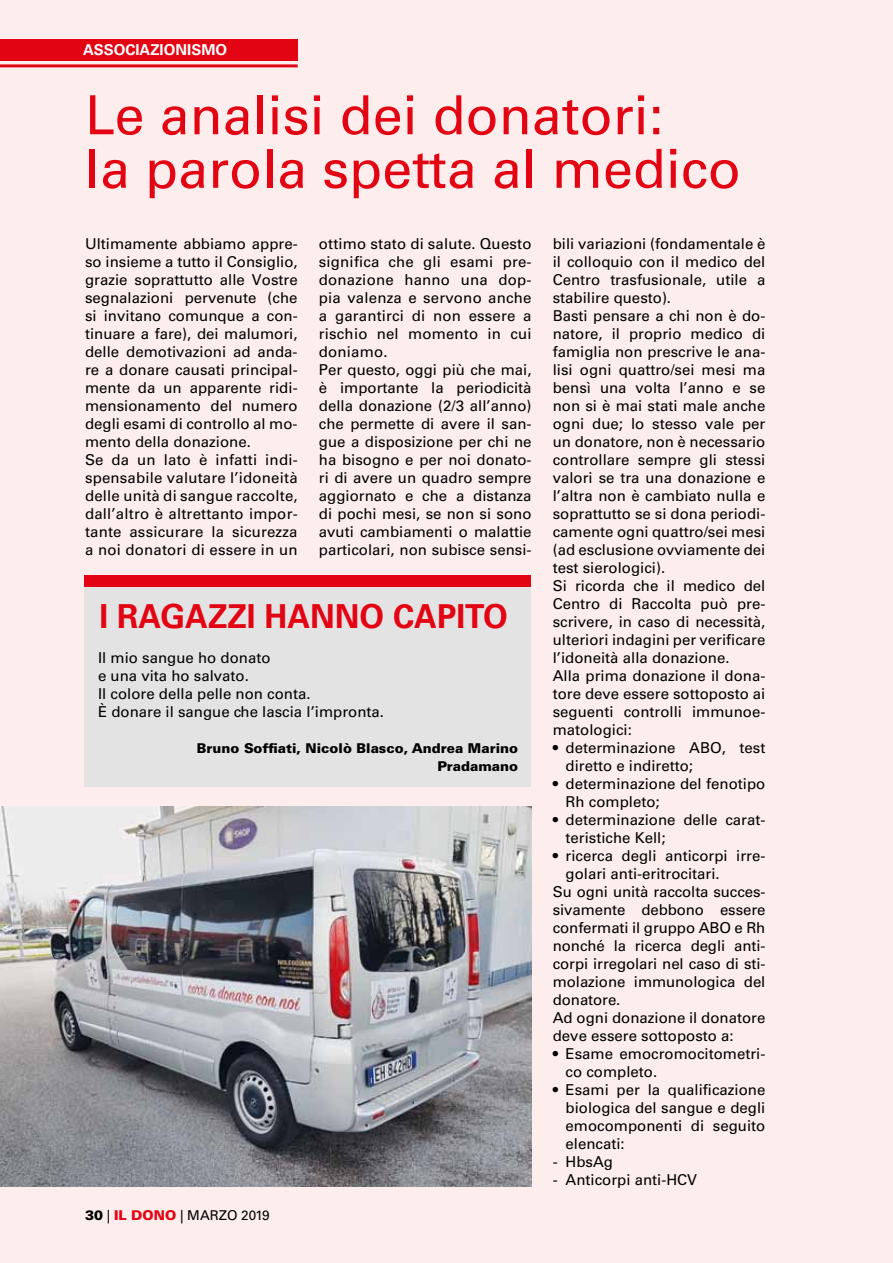
<style>
.page{position:relative;width:893px;height:1263px;background:#fdeded}
.page>*{position:absolute;margin:0;border:0;box-sizing:border-box;transform-origin:0 0}
.t1{font:54px/53.6px "Univers LT Std";color:#e30413}
.t2{font:700 33px "Univers LT Std";color:#e30413;scale:.96 1}
.t3{font:15px/18px "Univers LT Std";color:#000}
.t4{font:700 15px "Univers LT Std";color:#fff}
.t5{font:900 13.5px/18px "Univers LT Std";color:#000;text-align:right}
.t6{font:13.5px "Univers LT Std";color:#000}
.s1{font-weight:900}
.s2{font-weight:900;color:#e30413}
</style>
<div class="page">
<hr style="left:0;top:64px;width:298px;height:3px;background:#e30413">
<div style="left:0;top:39px;width:298px;height:22px;background:#e30413"></div>
<img style="left:0;top:807px;width:531px;height:379px">
<div style="left:84px;top:576px;width:447px;height:210px;background:#e3e3e3"></div>
<div style="left:84px;top:575px;width:447px;height:12px;background:#e30413"></div>
<p class="t4" style="left:83px;top:41px;width:145px">ASSOCIAZIONISMO</p>
<h1 class="t1" style="left:85px;top:89px;width:657px">Le analisi dei donatori:<br>la parola spetta al medico</h1>
<p class="t3" style="left:85px;top:234px;width:214px">Ultimamente abbiamo appre&shy;so insieme a tutto il Consiglio, grazie soprattutto alle Vostre segnalazioni pervenute (che si invitano comunque a con&shy;tinuare a fare), dei malumori, delle demotivazioni ad anda&shy;re a donare causati principal&shy;mente da un apparente ridi&shy;mensionamento del numero degli esami di controllo al mo&shy;mento della donazione.<br>Se da un lato è infatti indi&shy;spensabile valutare l’idoneità delle unità di sangue raccolte, dall’altro è altrettanto impor&shy;tante assicurare la sicurezza a noi donatori di essere in un</p>
<p class="t3" style="left:553px;top:234px;width:214px">bili variazioni (fondamentale è il colloquio con il medico del<br>Centro trasfusionale, utile a stabilire questo).<br>Basti pensare a chi non è do&shy;natore, il proprio medico di famiglia non prescrive le ana&shy;lisi ogni quattro/sei mesi ma bensì una volta l’anno e se non si è mai stati male anche ogni due; lo stesso vale per un donatore, non è necessario controllare sempre gli stessi valori se tra una donazione e l’altra non è cambiato nulla e soprattutto se si dona periodi&shy;camente ogni quattro/sei mesi (ad esclusione ovviamente dei test sierologici).<br>Si ricorda che il medico del<br>Centro di Raccolta può pre&shy;scrivere, in caso di necessità, ulteriori indagini per verificare l’idoneità alla donazione.<br>Alla prima donazione il dona&shy;tore deve essere sottoposto ai seguenti controlli immunoe&shy;matologici:</p>
<p class="t3" style="left:566px;top:738px;width:201px;text-indent:-13px">• determinazione ABO, test diretto e indiretto;</p>
<p class="t3" style="left:566px;top:774px;width:201px;text-indent:-13px">• determinazione del fenotipo<br>Rh completo;</p>
<p class="t3" style="left:566px;top:810px;width:201px;text-indent:-13px">• determinazione delle carat&shy;teristiche Kell;</p>
<p class="t3" style="left:553px;top:846px;width:214px">• ricerca degli anticorpi irre-</p>
<p class="t3" style="left:566px;top:864px;width:156px">golari anti-eritrocitari.</p>
<p class="t3" style="left:553px;top:882px;width:214px">Su ogni unità raccolta succes-</p>
<p class="t3" style="left:553px;top:900px;width:214px">sivamente debbono essere</p>
<p class="t3" style="left:553px;top:918px;width:214px">confermati il gruppo ABO e Rh</p>
<p class="t3" style="left:553px;top:936px;width:214px">nonché la ricerca degli anti-</p>
<p class="t3" style="left:553px;top:954px;width:214px">corpi irregolari nel caso di sti-</p>
<p class="t3" style="left:553px;top:972px;width:214px">molazione immunologica del</p>
<p class="t3" style="left:553px;top:990px;width:69px">donatore.</p>
<p class="t3" style="left:553px;top:1008px;width:214px">Ad ogni donazione il donatore</p>
<p class="t3" style="left:553px;top:1026px;width:182px">deve essere sottoposto a:</p>
<p class="t3" style="left:566px;top:1044px;width:201px;text-indent:-13px">• Esame emocromocitometri&shy;co completo.</p>
<p class="t3" style="left:566px;top:1080px;width:201px;text-align:justify;text-indent:-13px">• Esami per la qualificazione biologica del sangue e degli emocomponenti di seguito elencati:</p>
<p class="t3" style="left:553px;top:1152px;width:62px">- H bsAg</p>
<p class="t3" style="left:553px;top:1170px;width:145px">- Anticorpi anti-H CV</p>
<p class="t3" style="left:319px;top:234px;width:214px">ottimo stato di salute. Questo significa che gli esami pre&shy;donazione hanno una dop&shy;pia valenza e servono anche a garantirci di non essere a rischio nel momento in cui doniamo.<br>Per questo, oggi più che mai, è importante la periodicità della donazione (2/3 all’anno) che permette di avere il san&shy;gue a disposizione per chi ne ha bisogno e per noi donato&shy;ri di avere un quadro sempre aggiornato e che a distanza di pochi mesi, se non si sono avuti cambiamenti o malattie particolari, non subisce sensi-</p>
<h2 class="t2" style="left:100px;top:597px;width:427px">I RAGAZZI HANNO CAPITO</h2>
<p class="t3" style="left:98px;top:648px;width:287px">Il mio sangue ho donato<br>e una vita ho salvato.<br>Il colore della pelle non conta.<br>è donare il sangue che lascia l’impronta.</p>
<p class="t5" style="left:197px;top:739px;width:323px">Bruno Soffiati, Nicolò Blasco, Andrea Marino<br>Pradamano</p>
<p class="t6" style="left:85px;top:1207px;width:186px"><span class="s1">30</span> | <span class="s2">IL DONO</span> | MARZO 2019</p>
</div>
